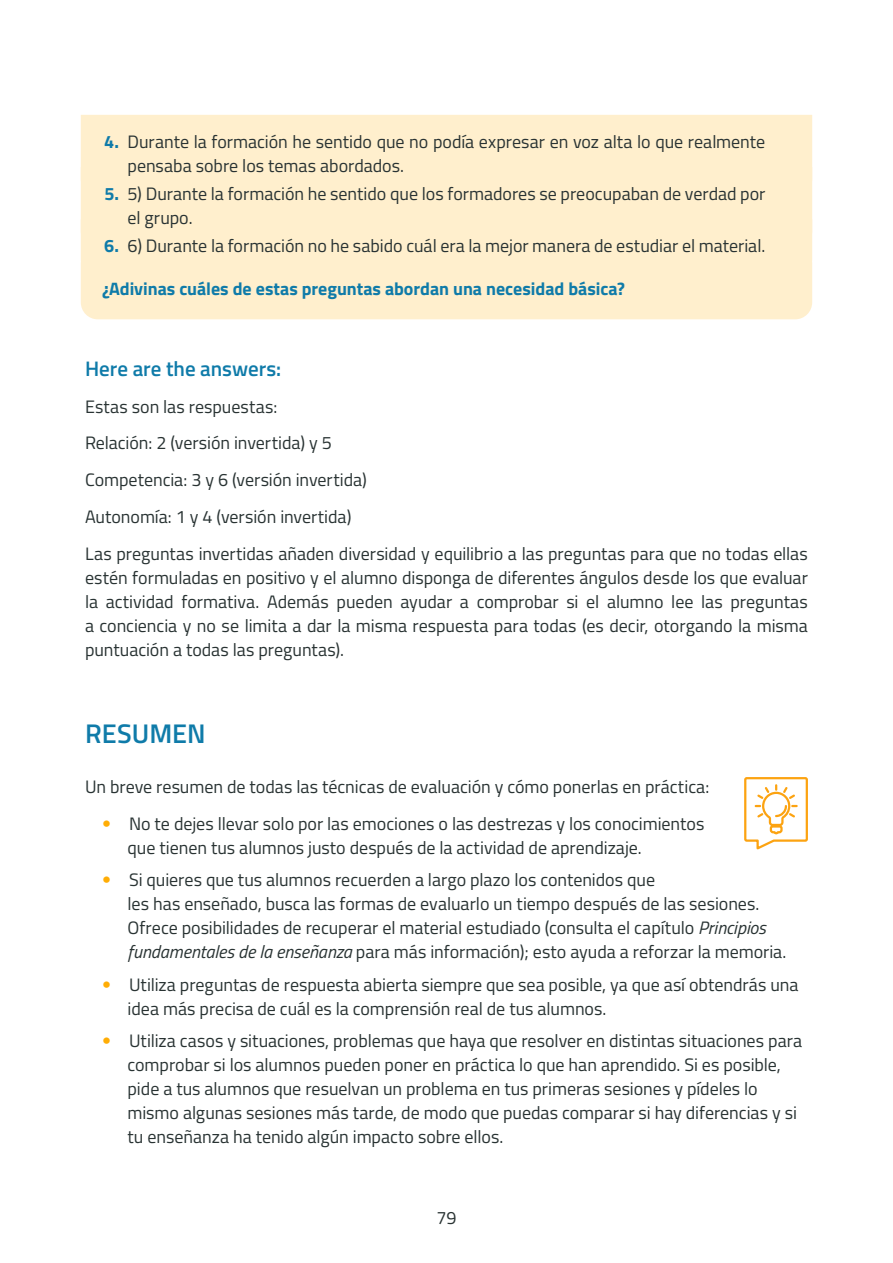
<style>
.page{position:relative;width:893px;height:1263px;background:#fff}
.page>*{position:absolute;margin:0;border:0;box-sizing:border-box;transform-origin:0 0}
.t1{font:600 27px "Titillium Web";color:#0f7ba9}
.t2{font:600 21px "Titillium Web";color:#0f7ba9}
.t3{font:18px/24px "Titillium Web";letter-spacing:-.005em;color:#293333}
.t4{font:700 18px "Titillium Web";color:#0f7ba9}
.s1{font-weight:700;color:#0f7ba9}
.s2{font-family:"Avenir";font-weight:800;color:#ffad05}
.s3{font-style:italic}
</style>
<div class="page">
<div style="left:81px;top:115px;width:731px;height:52px;background:#ffefcd"></div>
<div style="left:81px;top:167px;width:731px;height:52px;background:#ffefcd"></div>
<div style="left:81px;top:219px;width:731px;height:100px;background:#ffefcd"></div>
<svg style="left:744px;top:777px;width:64px;height:73px"></svg>
<p class="t3" style="left:128px;top:129px;width:639px;text-indent:-23px"><span class="s1">4.</span> Durante la formación he sentido que no podía expresar en voz alta lo que realmente pensaba sobre los temas abordados.</p>
<p class="t3" style="left:128px;top:181px;width:639px;text-indent:-23px"><span class="s1">5.</span> 5) Durante la formación he sentido que los formadores se preocupaban de verdad por el grupo.</p>
<p class="t3" style="left:104px;top:233px;width:663px"><span class="s1">6.</span> 6) Durante la formación no he sabido cuál era la mejor manera de estudiar el material.</p>
<p class="t4" style="left:102px;top:275px;width:524px">¿Adivinas cuáles de estas preguntas abordan una necesidad básica?</p>
<p class="t2" style="left:85px;top:353px;width:198px">Here are the answers:</p>
<p class="t3" style="left:85px;top:387px;width:724px;line-height:36.8px">Estas son las respuestas:<br>Relación: 2 (versión invertida) y 5<br>Competencia: 3 y 6 (versión invertida)<br>Autonomía: 1 y 4 (versión invertida)<br>Las preguntas invertidas añaden diversidad y equilibrio a las preguntas para que no todas ellas</p>
<p class="t3" style="left:85px;top:564px;width:724px;text-align:justify">estén formuladas en positivo y el alumno disponga de diferentes ángulos desde los que evaluar la actividad formativa. Además pueden ayudar a comprobar si el alumno lee las preguntas a conciencia y no se limita a dar la misma respuesta para todas (es decir, otorgando la misma puntuación a todas las preguntas).</p>
<h1 class="t1" style="left:85px;top:714px;width:122px">RESUMEN</h1>
<p class="t3" style="left:85px;top:774px;width:626px">Un breve resumen de todas las técnicas de evaluación y cómo ponerlas en práctica:</p>
<p class="t3" style="left:128px;top:810px;width:578px;text-indent:-26px"><span class="s2">•</span> No te dejes llevar solo por las emociones o las destrezas y los conocimientos que tienen tus alumnos justo después de la actividad de aprendizaje.</p>
<p class="t3" style="left:128px;top:867px;width:660px;text-indent:-26px"><span class="s2">•</span> Si quieres que tus alumnos recuerden a largo plazo los contenidos que<br>les has enseñado, busca las formas de evaluarlo un tiempo después de las sesiones.<br>Ofrece posibilidades de recuperar el material estudiado (consulta el capítulo <span class="s3">Principios fundamentales de la enseñanza</span> para más información); esto ayuda a reforzar la memoria.</p>
<p class="t3" style="left:128px;top:971px;width:672px;text-indent:-26px"><span class="s2">•</span> Utiliza preguntas de respuesta abierta siempre que sea posible, ya que así obtendrás una idea más precisa de cuál es la comprensión real de tus alumnos.</p>
<p class="t3" style="left:128px;top:1028px;width:676px;text-indent:-26px"><span class="s2">•</span> Utiliza casos y situaciones, problemas que haya que resolver en distintas situaciones para comprobar si los alumnos pueden poner en práctica lo que han aprendido. Si es posible, pide a tus alumnos que resuelvan un problema en tus primeras sesiones y pídeles lo mismo algunas sesiones más tarde, de modo que puedas comparar si hay diferencias y si tu enseñanza ha tenido algún impacto sobre ellos.</p>
<p class="t3" style="left:436px;top:1205px;width:22px">79</p>
</div>
